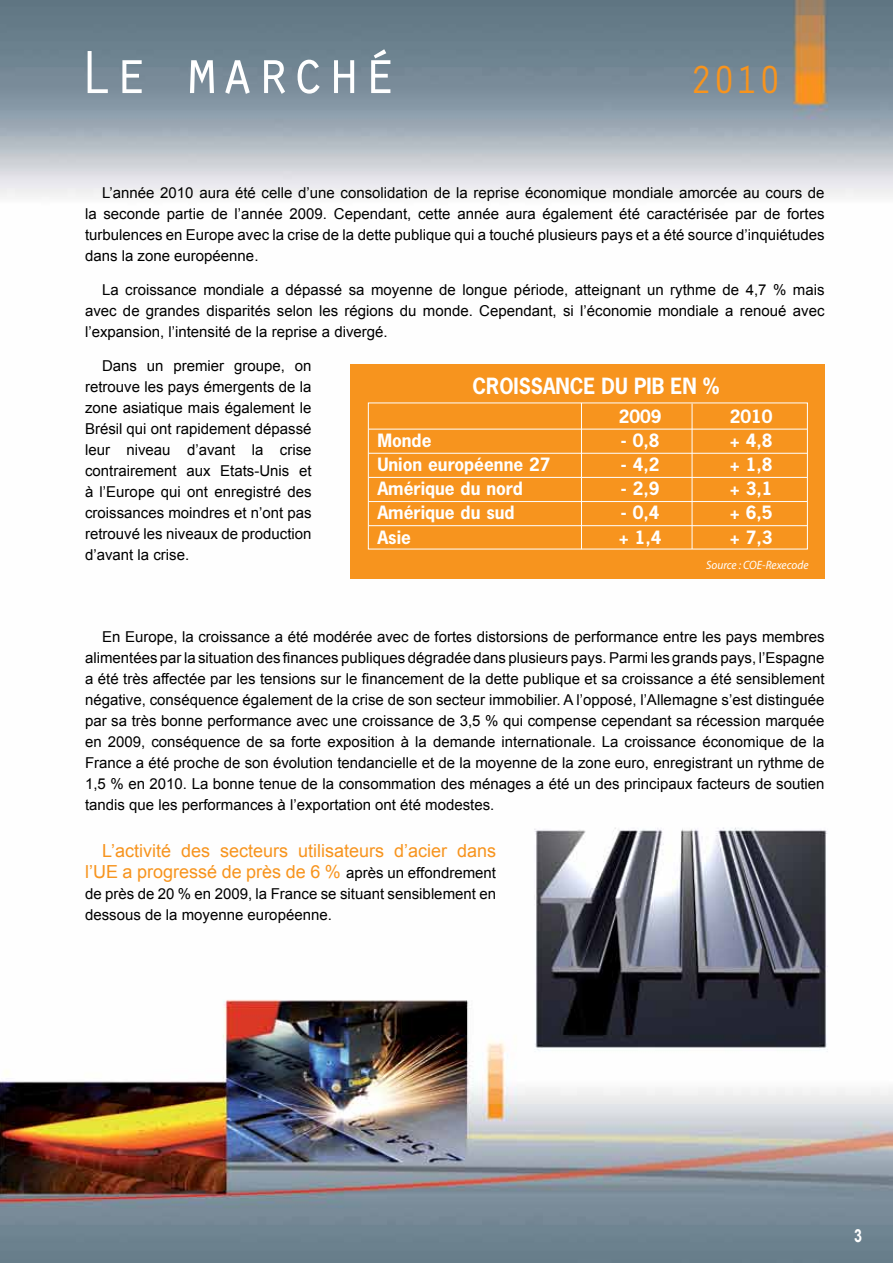
<style>
.page{position:relative;width:893px;height:1263px;background:#fff}
.page>*{position:absolute;margin:0;border:0;box-sizing:border-box;transform-origin:0 0}
.t1{font:63px "Orator Std";color:#fff;scale:.94 1}
.t2{font:40.5px "Orator Std";color:#f7941e;scale:.94 1}
.t3{font:700 21px "News Gothic Std";color:#fff;scale:.94 1}
.t4{font:18px/21px "Arial";color:#f7941e;text-align:right}
.t5{font:700 18px "Arial";color:#fff;scale:.8 1}
.t6{font:700 17.25px "News Gothic Std";color:#fff}
.t7{font:15px/21px "Arial";color:#000;text-align:justify}
.t8{font:italic 12px "Myriad Pro";color:#fff;scale:.94 1}
.s1{font-size:15px;color:#000}
</style>
<div class="page">
<img style="left:0;top:0;width:893px;height:1263px">
<div style="left:351px;top:364px;width:474px;height:215px;background:#f7941e"></div>
<hr style="left:369px;top:429px;width:438px;height:1px;background:#fff">
<hr style="left:369px;top:453px;width:438px;height:1px;background:#fff">
<hr style="left:369px;top:477px;width:438px;height:1px;background:#fff">
<hr style="left:369px;top:501px;width:438px;height:1px;background:#fff">
<hr style="left:369px;top:525px;width:438px;height:1px;background:#fff">
<hr style="left:581px;top:403px;width:1px;height:146px;background:#fff">
<hr style="left:692px;top:404px;width:1px;height:145px;background:#fff">
<h1 class="t1" style="left:78px;top:27px;width:342px">Le marché</h1>
<h2 class="t2" style="left:690px;top:51px;width:99px">2010</h2>
<p class="t7" style="left:85px;top:182px;width:741px;text-indent:17px">L’année 2010 aura été celle d’une consolidation de la reprise économique mondiale amorcée au cours de la seconde partie de l’année 2009. Cependant, cette année aura également été caractérisée par de fortes turbulences en Europe avec la crise de la dette publique qui a touché plusieurs pays et a été source d’inquiétudes dans la zone européenne.</p>
<p class="t7" style="left:85px;top:279px;width:741px;text-indent:17px">La croissance mondiale a dépassé sa moyenne de longue période, atteignant un rythme de 4,7 % mais avec de grandes disparités selon les régions du monde. Cependant, si l’économie mondiale a renoué avec l’expansion, l’intensité de la reprise a divergé.</p>
<p class="t7" style="left:85px;top:355px;width:228px;text-indent:17px">Dans un premier groupe, on retrouve les pays émergents de la zone asiatique mais également le Brésil qui ont rapidement dépassé leur niveau d’avant la crise contrairement aux Etats-Unis et à l’Europe qui ont enregistré des croissances moindres et n’ont pas retrouvé les niveaux de production d’avant la crise.</p>
<h3 class="t3" style="left:473px;top:372px;width:264px">CROISSANCE DU PIB EN %</h3>
<p class="t6" style="left:619px;top:405px;width:44px">2009</p>
<p class="t6" style="left:730px;top:405px;width:44px">2010</p>
<p class="t6" style="left:377px;top:429px;width:56px">Monde</p>
<p class="t6" style="left:621px;top:429px;width:40px">- 0,8</p>
<p class="t6" style="left:730px;top:429px;width:44px">+ 4,8</p>
<p class="t6" style="left:377px;top:453px;width:175px">Union européenne 27</p>
<p class="t6" style="left:621px;top:453px;width:40px">- 4,2</p>
<p class="t6" style="left:730px;top:453px;width:44px">+ 1,8</p>
<p class="t6" style="left:377px;top:477px;width:147px">Amérique du nord</p>
<p class="t6" style="left:621px;top:477px;width:40px">- 2,9</p>
<p class="t6" style="left:730px;top:477px;width:44px">+ 3,1</p>
<p class="t6" style="left:377px;top:501px;width:139px">Amérique du sud</p>
<p class="t6" style="left:621px;top:501px;width:40px">- 0,4</p>
<p class="t6" style="left:730px;top:501px;width:44px">+ 6,5</p>
<p class="t6" style="left:377px;top:526px;width:35px">Asie</p>
<p class="t6" style="left:619px;top:526px;width:44px">+ 1,4</p>
<p class="t6" style="left:730px;top:526px;width:44px">+ 7,3</p>
<p class="t8" style="left:706px;top:557px;width:110px">Source : COE-Rexecode</p>
<p class="t7" style="left:85px;top:627px;width:741px;text-indent:17px">En Europe, la croissance a été modérée avec de fortes distorsions de performance entre les pays membres alimentées par la situation des finances publiques dégradée dans plusieurs pays. Parmi les grands pays, l’Espagne a été très affectée par les tensions sur le financement de la dette publique et sa croissance a été sensiblement négative, conséquence également de la crise de son secteur immobilier. A l’opposé, l’Allemagne s’est distinguée par sa très bonne performance avec une croissance de 3,5 % qui compense cependant sa récession marquée en 2009, conséquence de sa forte exposition à la demande internationale. La croissance économique de la France a été proche de son évolution tendancielle et de la moyenne de la zone euro, enregistrant un rythme de 1,5 % en 2010. La bonne tenue de la consommation des ménages a été un des principaux facteurs de soutien tandis que les performances à l’exportation ont été modestes.</p>
<p class="t4" style="left:85px;top:840px;width:412px">L’activité des secteurs utilisateurs d’acier dans l’UE a progressé de près de 6 % <span class="s1">après un effondrement</span></p>
<p class="t7" style="left:85px;top:883px;width:413px">de près de 20 % en 2009, la France se situant sensiblement en dessous de la moyenne européenne.</p>
<p class="t5" style="left:854px;top:1225px;width:12px">3</p>
</div>
